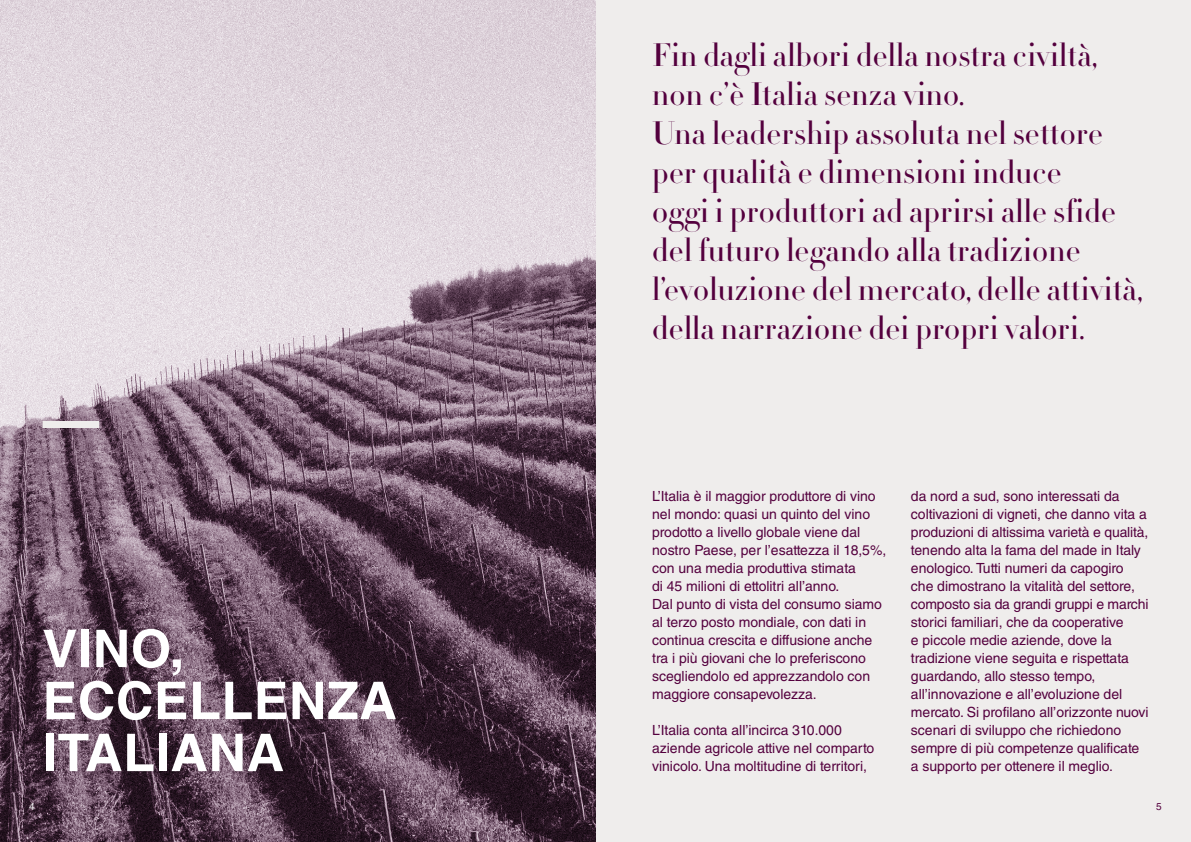
<style>
.page{position:relative;width:1191px;height:842px;background:#efedec}
.page>*{position:absolute;margin:0;border:0;box-sizing:border-box;transform-origin:0 0}
.t1{font:700 52px/52px "Helvetica LT Std";letter-spacing:.01em;color:#fff}
.t2{font:32px/39px "Didot HTF M42 Medium";letter-spacing:.01em;color:#54003e}
.t3{font:14px/18px "Helvetica LT Std";letter-spacing:-.005em;color:#54003e}
.t4{font:10px "Helvetica LT Std";color:#fff}
.t5{font:10px "Helvetica LT Std";color:#54003e}
</style>
<div class="page">
<svg style="left:0;top:0;width:595px;height:842px;background:#968391"></svg>
<div style="left:43px;top:421px;width:56px;height:7px;background:#efedec"></div>
<p class="t1" style="left:43px;top:622px;width:143px">VINO,</p>
<p class="t1" style="left:43px;top:674px;width:356px">ECCELLENZA<br>ITALIANA</p>
<p class="t2" style="left:652px;top:37px;width:492px">Fin dagli albori della nostra civiltà, non c’è Italia senza vino.<br>Una leadership assoluta nel settore per qualità e dimensioni induce<br>oggi i produttori ad aprirsi alle sfide del futuro legando alla tradizione l’evoluzione del mercato, delle attività, della narrazione dei propri valori.</p>
<p class="t3" style="left:652px;top:487px;width:236px">L’Italia è il maggior produttore di vino nel mondo: quasi un quinto del vino prodotto a livello globale viene dal nostro Paese, per l’esattezza il 18,5%, con una media produttiva stimata<br>di 45 milioni di ettolitri all’anno.</p>
<p class="t3" style="left:652px;top:595px;width:231px">Dal punto di vista del consumo siamo al terzo posto mondiale, con dati in continua crescita e diffusione anche tra i più giovani che lo preferiscono scegliendolo ed apprezzandolo con maggiore consapevolezza.</p>
<p class="t3" style="left:652px;top:721px;width:224px">L’Italia conta all’incirca 310.000 aziende agricole attive nel comparto vinicolo. Una moltitudine di territori,</p>
<p class="t3" style="left:911px;top:487px;width:239px">da nord a sud, sono interessati da coltivazioni di vigneti, che danno vita a produzioni di altissima varietà e qualità, tenendo alta la fama del made in Italy enologico. Tutti numeri da capogiro che dimostrano la vitalità del settore, composto sia da grandi gruppi e marchi storici familiari, che da cooperative<br>e piccole medie aziende, dove la tradizione viene seguita e rispettata guardando, allo stesso tempo, all’innovazione e all’evoluzione del mercato. Si profilano all’orizzonte nuovi scenari di sviluppo che richiedono sempre di più competenze qualificate a supporto per ottenere il meglio.</p>
<p class="t4" style="left:29px;top:801px;width:7px">4</p>
<p class="t5" style="left:1156px;top:801px;width:7px">5</p>
</div>
